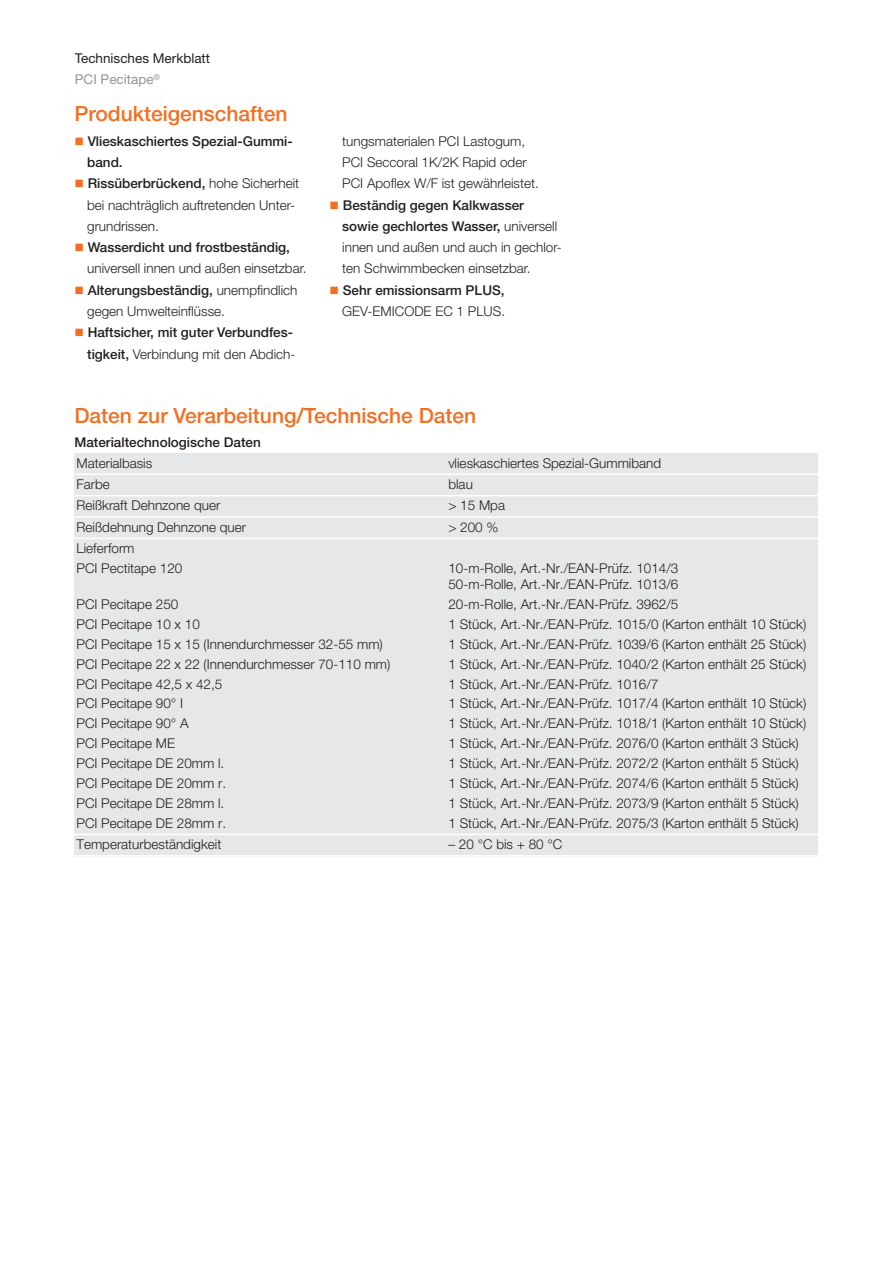
<style>
.page{position:relative;width:893px;height:1263px;background:#fff}
.page>*{position:absolute;margin:0;border:0;box-sizing:border-box;transform-origin:0 0}
.t1{font:500 21px "Helvetica Neue LT Pro";color:#f36e21}
.t2{font:300 13.5px/21.3px "Helvetica Neue LT Pro";color:#231f20}
.t3{font:500 13.5px/21.3px "Helvetica Neue LT Pro";color:#231f20;text-align:right}
.t4{font:13.5px/21.3px "Helvetica Neue LT Pro";color:#231f20}
.s1{color:#939598}
.s2{color:#f36e21}
.s3{font-weight:500}
.s4{font-weight:300}
</style>
<div class="page">
<div style="left:74px;top:454px;width:372px;height:20px;background:#e6e7e9"></div>
<div style="left:446px;top:454px;width:372px;height:20px;background:#e6e7e9"></div>
<div style="left:74px;top:474px;width:372px;height:22px;background:#e6e7e9"></div>
<div style="left:446px;top:474px;width:372px;height:22px;background:#e6e7e9"></div>
<div style="left:74px;top:496px;width:372px;height:21px;background:#e6e7e9"></div>
<div style="left:446px;top:496px;width:372px;height:21px;background:#e6e7e9"></div>
<div style="left:74px;top:517px;width:372px;height:21px;background:#e6e7e9"></div>
<div style="left:446px;top:517px;width:372px;height:21px;background:#e6e7e9"></div>
<div style="left:74px;top:538px;width:372px;height:21px;background:#e6e7e9"></div>
<div style="left:446px;top:538px;width:372px;height:21px;background:#e6e7e9"></div>
<div style="left:74px;top:559px;width:372px;height:36px;background:#e6e7e9"></div>
<div style="left:446px;top:559px;width:372px;height:36px;background:#e6e7e9"></div>
<div style="left:74px;top:595px;width:372px;height:20px;background:#e6e7e9"></div>
<div style="left:446px;top:595px;width:372px;height:20px;background:#e6e7e9"></div>
<div style="left:74px;top:615px;width:372px;height:20px;background:#e6e7e9"></div>
<div style="left:446px;top:615px;width:372px;height:20px;background:#e6e7e9"></div>
<div style="left:74px;top:635px;width:372px;height:20px;background:#e6e7e9"></div>
<div style="left:446px;top:635px;width:372px;height:20px;background:#e6e7e9"></div>
<div style="left:74px;top:655px;width:372px;height:20px;background:#e6e7e9"></div>
<div style="left:446px;top:655px;width:372px;height:20px;background:#e6e7e9"></div>
<div style="left:74px;top:675px;width:372px;height:19px;background:#e6e7e9"></div>
<div style="left:446px;top:675px;width:372px;height:19px;background:#e6e7e9"></div>
<div style="left:74px;top:694px;width:372px;height:20px;background:#e6e7e9"></div>
<div style="left:446px;top:694px;width:372px;height:20px;background:#e6e7e9"></div>
<div style="left:74px;top:714px;width:372px;height:20px;background:#e6e7e9"></div>
<div style="left:446px;top:714px;width:372px;height:20px;background:#e6e7e9"></div>
<div style="left:74px;top:734px;width:372px;height:20px;background:#e6e7e9"></div>
<div style="left:446px;top:734px;width:372px;height:20px;background:#e6e7e9"></div>
<div style="left:74px;top:754px;width:372px;height:20px;background:#e6e7e9"></div>
<div style="left:446px;top:754px;width:372px;height:20px;background:#e6e7e9"></div>
<div style="left:74px;top:774px;width:372px;height:20px;background:#e6e7e9"></div>
<div style="left:446px;top:774px;width:372px;height:20px;background:#e6e7e9"></div>
<div style="left:74px;top:794px;width:372px;height:20px;background:#e6e7e9"></div>
<div style="left:446px;top:794px;width:372px;height:20px;background:#e6e7e9"></div>
<div style="left:74px;top:814px;width:372px;height:20px;background:#e6e7e9"></div>
<div style="left:446px;top:814px;width:372px;height:20px;background:#e6e7e9"></div>
<div style="left:74px;top:834px;width:372px;height:22px;background:#e6e7e9"></div>
<div style="left:446px;top:834px;width:372px;height:22px;background:#e6e7e9"></div>
<hr style="left:74px;top:473px;width:744px;height:2px;background:#fff">
<hr style="left:74px;top:495px;width:744px;height:1px;background:#fff">
<hr style="left:74px;top:516px;width:744px;height:2px;background:#fff">
<hr style="left:74px;top:538px;width:744px;height:1px;background:#fff">
<hr style="left:74px;top:834px;width:744px;height:1px;background:#fff">
<hr style="left:74px;top:855px;width:744px;height:1px;background:#fff">
<p class="t4" style="left:75px;top:49px;width:137px">Technisches Merkblatt<br><span class="s1">PCI Pecitape</span><sup>®</sup></p>
<h1 class="t1" style="left:74px;top:106px;width:215px">Produkteigenschaften</h1>
<p class="t3" style="left:87px;top:132px;width:207px;text-align:left;text-indent:-13px"><span class="s2">■</span> Vlieskaschiertes Spezial-Gummi&shy;band.</p>
<p class="t2" style="left:87px;top:174px;width:214px;text-indent:-13px"><span class="s2">■</span> <span class="s3">Rissüberbrückend,</span> hohe Sicherheit bei nachträglich auftretenden Unter&shy;grundrissen.</p>
<p class="t2" style="left:87px;top:238px;width:221px;text-indent:-13px"><span class="s2">■</span> <span class="s3">Wasserdicht und frostbeständig, </span>universell innen und außen einsetzbar.</p>
<p class="t2" style="left:87px;top:281px;width:212px;text-indent:-13px"><span class="s2">■</span> <span class="s3">Alterungsbeständig,</span> unempfindlich gegen Umwelteinflüsse.</p>
<p class="t3" style="left:74px;top:323px;width:223px"><span class="s2">■</span> Haftsicher, mit guter Verbundfes&shy;tigkeit, <span class="s4">Verbindung mit den Abdich-</span></p>
<p class="t2" style="left:342px;top:132px;width:198px">tungsmaterialen PCI Lastogum,<br>PCI Seccoral 1K/2K Rapid oder<br>PCI Apoflex W/F ist gewährleistet.</p>
<p class="t2" style="left:342px;top:195px;width:221px;text-indent:-13px"><span class="s2">■</span> <span class="s3">Beständig gegen Kalkwasser sowie gechlortes Wasser,</span> universell innen und außen und auch in gechlor&shy;ten Schwimmbecken einsetzbar.</p>
<p class="t3" style="left:330px;top:280px;width:177px"><span class="s2">■</span> Sehr emissionsarm PLUS,<br><span class="s4">GEV-EMICODE EC 1 PLUS.</span></p>
<h1 class="t1" style="left:74px;top:408px;width:403px">Daten zur Verarbeitung/Technische Daten</h1>
<p class="t3" style="left:74px;top:433px;width:188px">Materialtechnologische Daten</p>
<p class="t2" style="left:77px;top:453px;width:77px">Materialbasis</p>
<p class="t2" style="left:448px;top:453px;width:214px">vlieskaschiertes Spezial-Gummiband</p>
<p class="t2" style="left:77px;top:475px;width:35px">Farbe</p>
<p class="t2" style="left:448px;top:475px;width:26px">blau</p>
<p class="t2" style="left:77px;top:496px;width:145px">Reißkraft Dehnzone quer</p>
<p class="t2" style="left:448px;top:496px;width:58px">&gt; 15 Mpa</p>
<p class="t2" style="left:77px;top:517px;width:171px">Reißdehnung Dehnzone quer</p>
<p class="t2" style="left:448px;top:517px;width:52px">&gt; 200 %</p>
<p class="t2" style="left:77px;top:539px;width:107px;line-height:20px">Lieferform<br>PCI Pectitape 120</p>
<p class="t2" style="left:448px;top:561px;width:232px;line-height:16.2px">10-m-Rolle, Art.-Nr./EAN-Prüfz. 1014/3<br>50-m-Rolle, Art.-Nr./EAN-Prüfz. 1013/6</p>
<p class="t2" style="left:77px;top:595px;width:103px">PCI Pecitape 250</p>
<p class="t2" style="left:448px;top:595px;width:232px">20-m-Rolle, Art.-Nr./EAN-Prüfz. 3962/5</p>
<p class="t2" style="left:77px;top:615px;width:125px">PCI Pecitape 10 x 10</p>
<p class="t2" style="left:448px;top:615px;width:359px">1 Stück, Art.-Nr./EAN-Prüfz. 1015/0 (Karton enthält 10 Stück)</p>
<p class="t2" style="left:77px;top:635px;width:308px">PCI Pecitape 15 x 15 (Innendurchmesser 32-55 mm)</p>
<p class="t2" style="left:448px;top:635px;width:359px">1 Stück, Art.-Nr./EAN-Prüfz. 1039/6 (Karton enthält 25 Stück)</p>
<p class="t2" style="left:77px;top:654px;width:315px">PCI Pecitape 22 x 22 (Innendurchmesser 70-110 mm)</p>
<p class="t2" style="left:448px;top:654px;width:359px">1 Stück, Art.-Nr./EAN-Prüfz. 1040/2 (Karton enthält 25 Stück)</p>
<p class="t2" style="left:77px;top:674px;width:147px">PCI Pecitape 42,5 x 42,5</p>
<p class="t2" style="left:448px;top:674px;width:212px">1 Stück, Art.-Nr./EAN-Prüfz. 1016/7</p>
<p class="t2" style="left:77px;top:694px;width:108px">PCI Pecitape 90° I</p>
<p class="t2" style="left:448px;top:694px;width:359px">1 Stück, Art.-Nr./EAN-Prüfz. 1017/4 (Karton enthält 10 Stück)</p>
<p class="t2" style="left:77px;top:714px;width:113px">PCI Pecitape 90° A</p>
<p class="t2" style="left:448px;top:714px;width:359px">1 Stück, Art.-Nr./EAN-Prüfz. 1018/1 (Karton enthält 10 Stück)</p>
<p class="t2" style="left:77px;top:734px;width:100px">PCI Pecitape ME</p>
<p class="t2" style="left:448px;top:734px;width:352px">1 Stück, Art.-Nr./EAN-Prüfz. 2076/0 (Karton enthält 3 Stück)</p>
<p class="t2" style="left:77px;top:754px;width:149px">PCI Pecitape DE 20mm l.</p>
<p class="t2" style="left:448px;top:754px;width:352px">1 Stück, Art.-Nr./EAN-Prüfz. 2072/2 (Karton enthält 5 Stück)</p>
<p class="t2" style="left:77px;top:774px;width:151px">PCI Pecitape DE 20mm r.</p>
<p class="t2" style="left:448px;top:774px;width:352px">1 Stück, Art.-Nr./EAN-Prüfz. 2074/6 (Karton enthält 5 Stück)</p>
<p class="t2" style="left:77px;top:794px;width:149px">PCI Pecitape DE 28mm l.</p>
<p class="t2" style="left:448px;top:794px;width:352px">1 Stück, Art.-Nr./EAN-Prüfz. 2073/9 (Karton enthält 5 Stück)</p>
<p class="t2" style="left:77px;top:813px;width:151px">PCI Pecitape DE 28mm r.</p>
<p class="t2" style="left:448px;top:813px;width:352px">1 Stück, Art.-Nr./EAN-Prüfz. 2075/3 (Karton enthält 5 Stück)</p>
<p class="t2" style="left:77px;top:835px;width:146px">Temperaturbeständigkeit</p>
<p class="t2" style="left:448px;top:835px;width:115px">– 20 °C bis + 80 °C</p>
</div>
